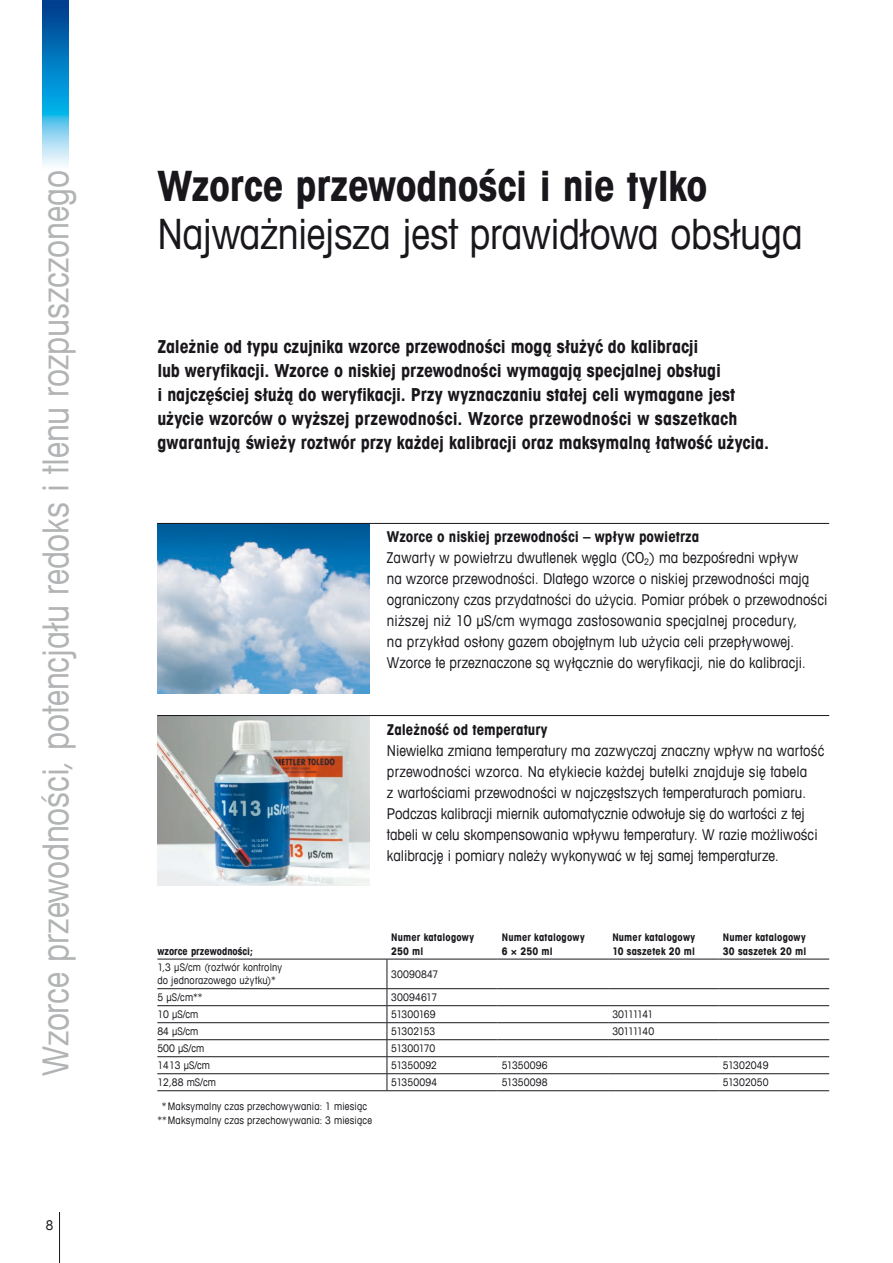
<style>
.page{position:relative;width:893px;height:1263px;background:#fff}
.page>*{position:absolute;margin:0;border:0;box-sizing:border-box;transform-origin:0 0}
._2_Title_Book_28_32{font:condensed 42px "Avant Garde Com";letter-spacing:-.01em;color:#1a171c}
._2_Title_Book_28_32-2{font:700 condensed 42px "Avant Garde Com";letter-spacing:-.01em;color:#1a171c}
.t1{font:condensed 36px "Avant Garde Com";letter-spacing:-.005em;color:#b1b3b4}
._10_Lead_with_bullet{font:700 condensed 18px/24px "Avant Garde Com";color:#1a171c}
._12_Running_Text_Boo{font:condensed 15px/21px "Avant Garde Com";letter-spacing:.005em;color:#1a171c}
._12_Running_Text_Boo-2{font:700 condensed 15px "Avant Garde Com";letter-spacing:.005em;color:#1a171c}
.t2{font:condensed 13.5px "Avant Garde Com";color:#1a171c}
._17_TabellenText_Boo{font:condensed 10.5px/13.5px "Avant Garde Com";letter-spacing:.005em;color:#1a171c}
._16_TabellenTitel_Bo{font:700 condensed 10.5px "Avant Garde Com";letter-spacing:.015em;color:#1a171c}
._12_Running_Text_Boo-3{font:condensed 10.5px "Avant Garde Com";letter-spacing:.015em;color:#1a171c}
._17_TabellenText_Boo-2{font:condensed 10.5px "Avant Garde Com";letter-spacing:-.055em;color:#1a171c}
._17_TabellenText_Boo-3{font:condensed 10.5px "Avant Garde Com";letter-spacing:-.085em;color:#1a171c}
._17_TabellenText_Boo-4{font:condensed 10.5px "Avant Garde Com";letter-spacing:-.065em;color:#1a171c}
._17_TabellenText_Boo-5{font:condensed 10.5px "Avant Garde Com";letter-spacing:-.06em;color:#1a171c}
</style>
<div class="page">
<img style="left:157px;top:524px;width:213px;height:170px">
<img style="left:157px;top:716px;width:213px;height:169px">
<hr style="left:157px;top:715px;width:672px;height:1px;background:#1a171c">
<hr style="left:157px;top:523px;width:672px;height:1px;background:#1a171c">
<hr style="left:59px;top:1212px;width:1px;height:51px;background:#1a171c">
<img style="left:43px;top:0;width:25px;height:166px">
<svg style="left:387px;top:960px;width:1px;height:130px"></svg>
<hr style="left:157px;top:988px;width:230px;height:1px;background:#1a171c">
<hr style="left:387px;top:988px;width:110px;height:1px;background:#1a171c">
<hr style="left:497px;top:988px;width:111px;height:1px;background:#1a171c">
<hr style="left:608px;top:988px;width:111px;height:1px;background:#1a171c">
<hr style="left:719px;top:988px;width:110px;height:1px;background:#1a171c">
<hr style="left:157px;top:1005px;width:230px;height:1px;background:#1a171c">
<hr style="left:387px;top:1005px;width:110px;height:1px;background:#1a171c">
<hr style="left:497px;top:1005px;width:111px;height:1px;background:#1a171c">
<hr style="left:608px;top:1005px;width:111px;height:1px;background:#1a171c">
<hr style="left:719px;top:1005px;width:110px;height:1px;background:#1a171c">
<hr style="left:157px;top:1022px;width:230px;height:1px;background:#1a171c">
<hr style="left:387px;top:1022px;width:110px;height:1px;background:#1a171c">
<hr style="left:497px;top:1022px;width:111px;height:1px;background:#1a171c">
<hr style="left:608px;top:1022px;width:111px;height:1px;background:#1a171c">
<hr style="left:719px;top:1022px;width:110px;height:1px;background:#1a171c">
<hr style="left:157px;top:1039px;width:230px;height:1px;background:#1a171c">
<hr style="left:387px;top:1039px;width:110px;height:1px;background:#1a171c">
<hr style="left:497px;top:1039px;width:111px;height:1px;background:#1a171c">
<hr style="left:608px;top:1039px;width:111px;height:1px;background:#1a171c">
<hr style="left:719px;top:1039px;width:110px;height:1px;background:#1a171c">
<hr style="left:157px;top:1056px;width:230px;height:1px;background:#1a171c">
<hr style="left:387px;top:1056px;width:110px;height:1px;background:#1a171c">
<hr style="left:497px;top:1056px;width:111px;height:1px;background:#1a171c">
<hr style="left:608px;top:1056px;width:111px;height:1px;background:#1a171c">
<hr style="left:719px;top:1056px;width:110px;height:1px;background:#1a171c">
<hr style="left:157px;top:1073px;width:230px;height:1px;background:#1a171c">
<hr style="left:387px;top:1073px;width:110px;height:1px;background:#1a171c">
<hr style="left:497px;top:1073px;width:111px;height:1px;background:#1a171c">
<hr style="left:608px;top:1073px;width:111px;height:1px;background:#1a171c">
<hr style="left:719px;top:1073px;width:110px;height:1px;background:#1a171c">
<hr style="left:157px;top:1090px;width:230px;height:1px;background:#1a171c">
<hr style="left:387px;top:1090px;width:110px;height:1px;background:#1a171c">
<hr style="left:497px;top:1090px;width:111px;height:1px;background:#1a171c">
<hr style="left:608px;top:1090px;width:111px;height:1px;background:#1a171c">
<hr style="left:719px;top:1090px;width:110px;height:1px;background:#1a171c">
<hr style="left:157px;top:959px;width:230px;height:1px;background:#1a171c">
<hr style="left:387px;top:959px;width:110px;height:1px;background:#1a171c">
<hr style="left:497px;top:959px;width:111px;height:1px;background:#1a171c">
<hr style="left:608px;top:959px;width:111px;height:1px;background:#1a171c">
<hr style="left:719px;top:959px;width:110px;height:1px;background:#1a171c">
<p class="t1" style="left:33px;top:1076px;width:907px;rotate:-90deg">Wzorce przewodności, potencjału redoks i tlenu rozpuszczonego</p>
<p class="t2" style="left:46px;top:1217px;width:9px">8</p>
<p class="_2_Title_Book_28_32-2" style="left:157px;top:158px;width:552px">Wzorce przewodności i nie tylko</p>
<p class="_2_Title_Book_28_32" style="left:157px;top:207px;width:647px">Najważniejsza jest prawidłowa obsługa</p>
<p class="_10_Lead_with_bullet" style="left:157px;top:334px;width:613px">Zależnie od typu czujnika wzorce przewodności mogą służyć do kalibracji<br>lub weryfikacji. Wzorce o niskiej przewodności wymagają specjalnej obsługi<br>i najczęściej służą do weryfikacji. Przy wyznaczaniu stałej celi wymagane jest użycie wzorców o wyższej przewodności. Wzorce przewodności w saszetkach gwarantują świeży roztwór przy każdej kalibracji oraz maksymalną łatwość użycia.</p>
<p class="_12_Running_Text_Boo-2" style="left:387px;top:527px;width:314px">Wzorce o niskiej przewodności – wpływ powietrza</p>
<p class="_12_Running_Text_Boo" style="left:387px;top:547px;width:442px">Zawarty w powietrzu dwutlenek węgla (CO<sub>2</sub>) ma bezpośredni wpływ<br>na wzorce przewodności. Dlatego wzorce o niskiej przewodności mają ograniczony czas przydatności do użycia. Pomiar próbek o przewodności niższej niż 10 μS/cm wymaga zastosowania specjalnej procedury,<br>na przykład osłony gazem obojętnym lub użycia celi przepływowej.<br>Wzorce te przeznaczone są wyłącznie do weryfikacji, nie do kalibracji.</p>
<p class="_16_TabellenTitel_Bo" style="left:157px;top:944px;width:97px">wzorce przewodności;</p>
<p class="_12_Running_Text_Boo-2" style="left:387px;top:719px;width:162px">Zależność od temperatury</p>
<p class="_12_Running_Text_Boo" style="left:387px;top:739px;width:439px">Niewielka zmiana temperatury ma zazwyczaj znaczny wpływ na wartość przewodności wzorca. Na etykiecie każdej butelki znajduje się tabela<br>z wartościami przewodności w najczęstszych temperaturach pomiaru.<br>Podczas kalibracji miernik automatycznie odwołuje się do wartości z tej tabeli w celu skompensowania wpływu temperatury. W razie możliwości kalibrację i pomiary należy wykonywać w tej samej temperaturze.</p>
<p class="_16_TabellenTitel_Bo" style="left:391px;top:931px;width:84px">Numer katalogowy</p>
<p class="_16_TabellenTitel_Bo" style="left:391px;top:944px;width:34px">250 ml</p>
<p class="_16_TabellenTitel_Bo" style="left:502px;top:931px;width:84px">Numer katalogowy</p>
<p class="_16_TabellenTitel_Bo" style="left:502px;top:944px;width:52px">6 × 250 ml</p>
<p class="_16_TabellenTitel_Bo" style="left:612px;top:931px;width:84px">Numer katalogowy</p>
<p class="_16_TabellenTitel_Bo" style="left:612px;top:944px;width:84px">10 saszetek 20 ml</p>
<p class="_16_TabellenTitel_Bo" style="left:723px;top:931px;width:84px">Numer katalogowy</p>
<p class="_16_TabellenTitel_Bo" style="left:723px;top:944px;width:85px">30 saszetek 20 ml</p>
<p class="_17_TabellenText_Boo" style="left:157px;top:960px;width:126px">1,3 µS/cm (roztwór kontrolny do jednorazowego użytku)*</p>
<p class="_17_TabellenText_Boo" style="left:391px;top:967px;width:49px">30090847</p>
<p class="_17_TabellenText_Boo" style="left:157px;top:990px;width:47px">5 µS/cm**</p>
<p class="_17_TabellenText_Boo" style="left:391px;top:990px;width:48px">30094617</p>
<p class="_17_TabellenText_Boo" style="left:157px;top:1007px;width:43px">10 µS/cm</p>
<p class="_17_TabellenText_Boo-2" style="left:391px;top:1008px;width:46px">51300169</p>
<p class="_17_TabellenText_Boo-3" style="left:612px;top:1008px;width:42px">30111141</p>
<p class="_17_TabellenText_Boo" style="left:157px;top:1024px;width:43px">84 µS/cm</p>
<p class="_17_TabellenText_Boo-2" style="left:391px;top:1025px;width:46px">51302153</p>
<p class="_17_TabellenText_Boo-4" style="left:612px;top:1025px;width:43px">30111140</p>
<p class="_17_TabellenText_Boo" style="left:157px;top:1041px;width:48px">500 µS/cm</p>
<p class="_17_TabellenText_Boo-5" style="left:391px;top:1042px;width:45px">51300170</p>
<p class="_17_TabellenText_Boo" style="left:157px;top:1058px;width:54px">1413 μS/cm</p>
<p class="_17_TabellenText_Boo" style="left:391px;top:1058px;width:47px">51350092</p>
<p class="_17_TabellenText_Boo" style="left:502px;top:1058px;width:48px">51350096</p>
<p class="_17_TabellenText_Boo" style="left:723px;top:1058px;width:47px">51302049</p>
<p class="_17_TabellenText_Boo" style="left:157px;top:1075px;width:60px">12,88 mS/cm</p>
<p class="_17_TabellenText_Boo" style="left:391px;top:1075px;width:47px">51350094</p>
<p class="_17_TabellenText_Boo" style="left:502px;top:1075px;width:47px">51350098</p>
<p class="_17_TabellenText_Boo" style="left:723px;top:1075px;width:47px">51302050</p>
<p class="_12_Running_Text_Boo-3" style="left:162px;top:1100px;width:207px">*Maksymalny czas przechowywania: 1 miesiąc</p>
<p class="_12_Running_Text_Boo-3" style="left:157px;top:1113px;width:216px">**Maksymalny czas przechowywania: 3 miesiące</p>
</div>
